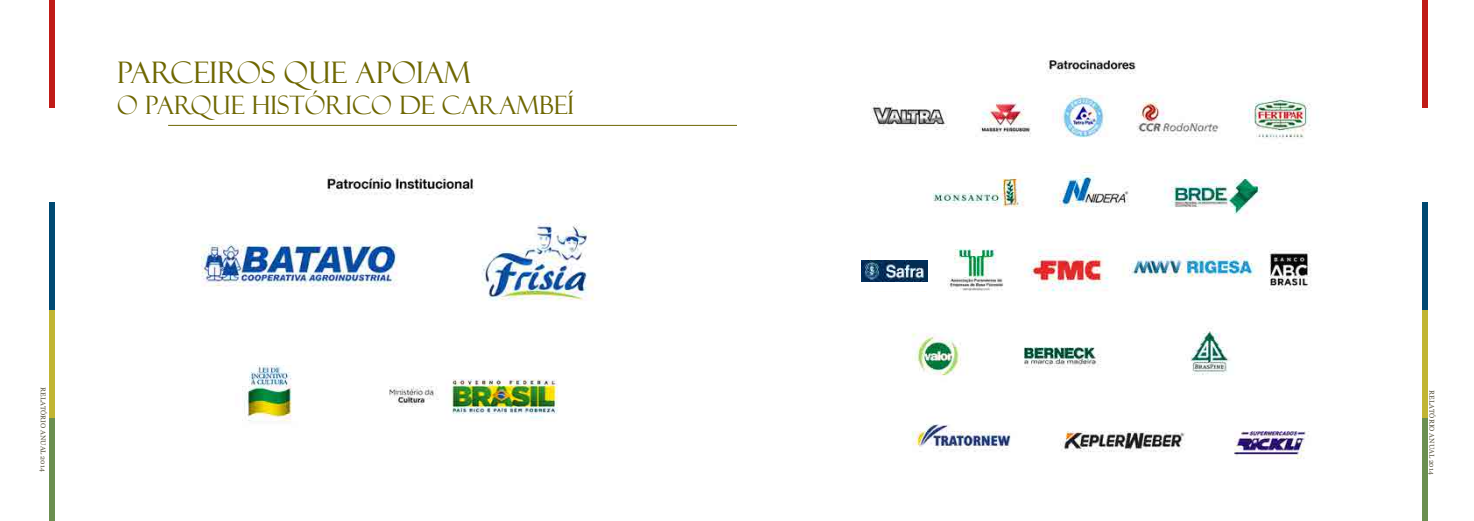
<style>
.page{position:relative;width:1474px;height:521px;background:#fff}
.page>*{position:absolute;margin:0;border:0;box-sizing:border-box;transform-origin:0 0}
.t1{font:29.75px "Felix Titling";color:#6e6700}
.t2{font:25.38px "Felix Titling";color:#6e6700}
.t3{font:7px "Georgia";letter-spacing:.01em;color:#58533f}
</style>
<div class="page">
<div style="left:49px;top:0;width:5px;height:108px;background:#c01b17"></div>
<div style="left:49px;top:202px;width:5px;height:108px;background:#004972"></div>
<div style="left:49px;top:310px;width:5px;height:108px;background:#c1b533"></div>
<div style="left:49px;top:418px;width:5px;height:103px;background:#6b8f50"></div>
<div style="left:1422px;top:0;width:5px;height:108px;background:#c01b17"></div>
<div style="left:1422px;top:202px;width:5px;height:108px;background:#004972"></div>
<div style="left:1422px;top:310px;width:5px;height:108px;background:#c1b533"></div>
<div style="left:1422px;top:418px;width:5px;height:103px;background:#6b8f50"></div>
<hr style="left:168px;top:125px;width:569px;height:1px;background:#6e6700">
<img style="left:201px;top:174px;width:393px;height:127px">
<img style="left:242px;top:365px;width:316px;height:57px">
<img style="left:861px;top:60px;width:450px;height:399px">
<div style="left:871px;top:247px;width:59px;height:44px;background:#fff"></div>
<img style="left:861px;top:260px;width:66px;height:21px">
<h1 class="t1" style="left:117px;top:56px;width:355px">PARCEIROS QUE APOIAM</h1>
<h2 class="t2" style="left:117px;top:90px;width:458px">O PARQUE HISTÓRICO DE CARAMBEÍ</h2>
<p class="t3" style="left:48px;top:387px;width:86px;rotate:90deg">RELATÓRIO ANUAL 2014</p>
<p class="t3" style="left:1435px;top:390px;width:86px;rotate:90deg">RELATÓRIO ANUAL 2014</p>
</div>
